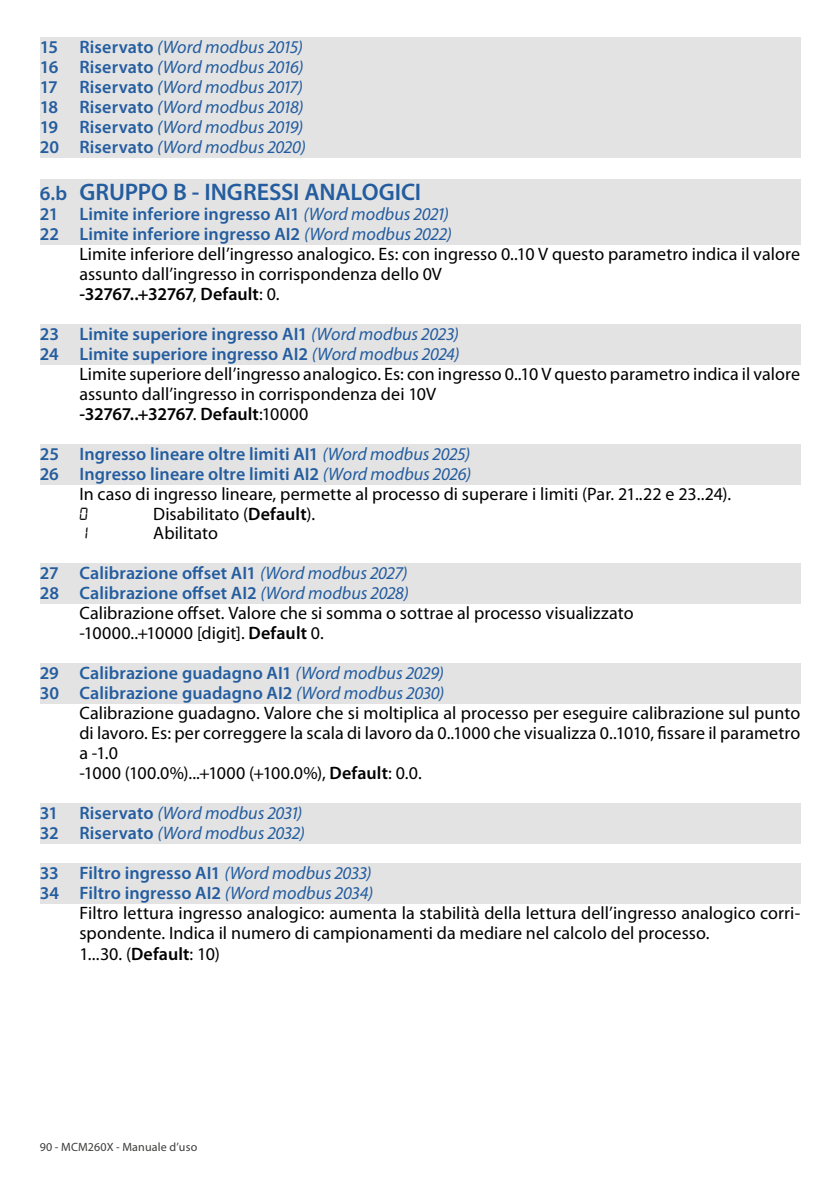
<style>
.page{position:relative;width:840px;height:1191px;background:#fff}
.page>*{position:absolute;margin:0;border:0;box-sizing:border-box;transform-origin:0 0}
.t1{font:600 24px "Myriad Pro";letter-spacing:-.005em;color:#245d9f}
.t2{font:18px "Myriad Pro";letter-spacing:.005em;color:#000}
.t3{font:600 18px "Myriad Pro";letter-spacing:.005em;color:#245d9f}
.t4{font:italic 18px/20px "Myriad Pro";letter-spacing:-.005em;color:#245d9f}
.t5{font:600 18px "Myriad Pro";letter-spacing:-.02em;color:#000}
.t6{font:17px "Pix 7 Segs";color:#000}
.t7{font:12px "Myriad Pro";letter-spacing:.015em;color:#3c3c3b}
.s1{font-weight:600;font-style:normal}
.s2{font-size:20px}
.s3{font-weight:400;font-style:italic}
.s4{font-weight:400}
.s5{font-weight:600}
</style>
<div class="page">
<div style="left:40px;top:37px;width:759px;height:21px;background:#e3e3e3"></div>
<div style="left:40px;top:57px;width:759px;height:21px;background:#e3e3e3"></div>
<div style="left:40px;top:77px;width:759px;height:21px;background:#e3e3e3"></div>
<div style="left:40px;top:97px;width:759px;height:21px;background:#e3e3e3"></div>
<div style="left:40px;top:117px;width:759px;height:21px;background:#e3e3e3"></div>
<div style="left:40px;top:137px;width:759px;height:21px;background:#e3e3e3"></div>
<div style="left:40px;top:179px;width:759px;height:27px;background:#e3e3e3"></div>
<div style="left:40px;top:204px;width:759px;height:21px;background:#e3e3e3"></div>
<div style="left:40px;top:224px;width:759px;height:21px;background:#e3e3e3"></div>
<div style="left:40px;top:324px;width:759px;height:21px;background:#e3e3e3"></div>
<div style="left:40px;top:344px;width:759px;height:21px;background:#e3e3e3"></div>
<div style="left:40px;top:444px;width:759px;height:21px;background:#e3e3e3"></div>
<div style="left:40px;top:464px;width:759px;height:21px;background:#e3e3e3"></div>
<div style="left:40px;top:563px;width:759px;height:21px;background:#e3e3e3"></div>
<div style="left:40px;top:583px;width:759px;height:21px;background:#e3e3e3"></div>
<div style="left:40px;top:663px;width:759px;height:21px;background:#e3e3e3"></div>
<div style="left:40px;top:683px;width:759px;height:21px;background:#e3e3e3"></div>
<div style="left:40px;top:803px;width:759px;height:21px;background:#e3e3e3"></div>
<div style="left:40px;top:823px;width:759px;height:21px;background:#e3e3e3"></div>
<div style="left:40px;top:863px;width:759px;height:21px;background:#e3e3e3"></div>
<div style="left:40px;top:883px;width:759px;height:21px;background:#e3e3e3"></div>
<p class="t4" style="left:40px;top:38px;width:267px"><span class="s1">15 Riservato</span> (Word modbus 2015)<br><span class="s1">16 Riservato</span> (Word modbus 2016)<br><span class="s1">17 Riservato</span> (Word modbus 2017)<br><span class="s1">18 Riservato</span> (Word modbus 2018)<br><span class="s1">19 Riservato</span> (Word modbus 2019)<br><span class="s1">20 Riservato</span> (Word modbus 2020)</p>
<h1 class="t1" style="left:40px;top:179px;width:383px"><span class="s2">6.b</span> GRUPPO B - INGRESSI ANALOGICI</h1>
<p class="t3" style="left:40px;top:204px;width:410px">21 Limite inferiore ingresso AI1 <span class="s3">(Word modbus 2021)</span></p>
<p class="t3" style="left:40px;top:224px;width:413px">22 Limite inferiore ingresso AI2 <span class="s3">(Word modbus 2022)</span></p>
<p class="t2" style="left:79px;top:244px;width:721px">Limite inferiore dell’ingresso analogico. Es: con ingresso 0..10 V questo parametro indica il valore</p>
<p class="t2" style="left:79px;top:264px;width:364px">assunto dall’ingresso in corrispondenza dello 0V</p>
<p class="t5" style="left:79px;top:284px;width:201px">-32767..+32767<span class="s4">,</span> Default<span class="s4">: 0.</span></p>
<p class="t3" style="left:40px;top:324px;width:420px">23 Limite superiore ingresso AI1 <span class="s3">(Word modbus 2023)</span></p>
<p class="t3" style="left:40px;top:344px;width:421px">24 Limite superiore ingresso AI2 <span class="s3">(Word modbus 2024)</span></p>
<p class="t2" style="left:79px;top:364px;width:722px">Limite superiore dell’ingresso analogico. Es: con ingresso 0..10 V questo parametro indica il valore</p>
<p class="t2" style="left:79px;top:384px;width:358px">assunto dall’ingresso in corrispondenza dei 10V</p>
<p class="t5" style="left:79px;top:404px;width:230px">-32767..+32767<span class="s4">.</span> Default<span class="s4">:10000</span></p>
<p class="t3" style="left:40px;top:444px;width:432px">25 Ingresso lineare oltre limiti AI1 <span class="s3">(Word modbus 2025)</span></p>
<p class="t3" style="left:40px;top:464px;width:432px">26 Ingresso lineare oltre limiti AI2 <span class="s3">(Word modbus 2026)</span></p>
<p class="t2" style="left:79px;top:484px;width:653px">In caso di ingresso lineare, permette al processo di superare i limiti (Par. 21..22 e 23..24).</p>
<p class="t6" style="left:79px;top:504px;width:10px">0</p>
<p class="t2" style="left:153px;top:504px;width:163px">Disabilitato (<span class="s5">Default</span>).</p>
<p class="t6" style="left:79px;top:523px;width:11px">1</p>
<p class="t2" style="left:153px;top:523px;width:66px">Abilitato</p>
<p class="t3" style="left:40px;top:563px;width:369px">27 Calibrazione offset AI1 <span class="s3">(Word modbus 2027)</span></p>
<p class="t3" style="left:40px;top:583px;width:370px">28 Calibrazione offset AI2 <span class="s3">(Word modbus 2028)</span></p>
<p class="t2" style="left:79px;top:603px;width:555px">Calibrazione offset. Valore che si somma o sottrae al processo visualizzato</p>
<p class="t2" style="left:79px;top:623px;width:246px">-10000..+10000 [digit]. <span class="s5">Default</span> 0.</p>
<p class="t3" style="left:40px;top:663px;width:405px">29 Calibrazione guadagno AI1 <span class="s3">(Word modbus 2029)</span></p>
<p class="t3" style="left:40px;top:683px;width:406px">30 Calibrazione guadagno AI2 <span class="s3">(Word modbus 2030)</span></p>
<p class="t2" style="left:79px;top:703px;width:722px">Calibrazione guadagno. Valore che si moltiplica al processo per eseguire calibrazione sul punto</p>
<p class="t2" style="left:79px;top:723px;width:721px">di lavoro. Es: per correggere la scala di lavoro da 0..1000 che visualizza 0..1010, fissare il parametro</p>
<p class="t2" style="left:79px;top:743px;width:40px">a -1.0</p>
<p class="t2" style="left:79px;top:763px;width:343px">-1000 (100.0%)...+1000 (+100.0%), <span class="s5">Default</span>: 0.0.</p>
<p class="t4" style="left:40px;top:804px;width:266px"><span class="s1">31 Riservato</span> (Word modbus 2031)<br><span class="s1">32 Riservato</span> (Word modbus 2032)</p>
<p class="t3" style="left:40px;top:863px;width:333px">33 Filtro ingresso AI1 <span class="s3">(Word modbus 2033)</span></p>
<p class="t3" style="left:40px;top:883px;width:335px">34 Filtro ingresso AI2 <span class="s3">(Word modbus 2034)</span></p>
<p class="t2" style="left:79px;top:903px;width:721px">Filtro lettura ingresso analogico: aumenta la stabilità della lettura dell’ingresso analogico corri-</p>
<p class="t2" style="left:79px;top:923px;width:631px">spondente. Indica il numero di campionamenti da mediare nel calcolo del processo.</p>
<p class="t2" style="left:79px;top:943px;width:142px">1...30. (<span class="s5">Default</span>: 10)</p>
<p class="t7" style="left:40px;top:1140px;width:159px">90 - MCM260X - Manuale d’uso</p>
</div>
